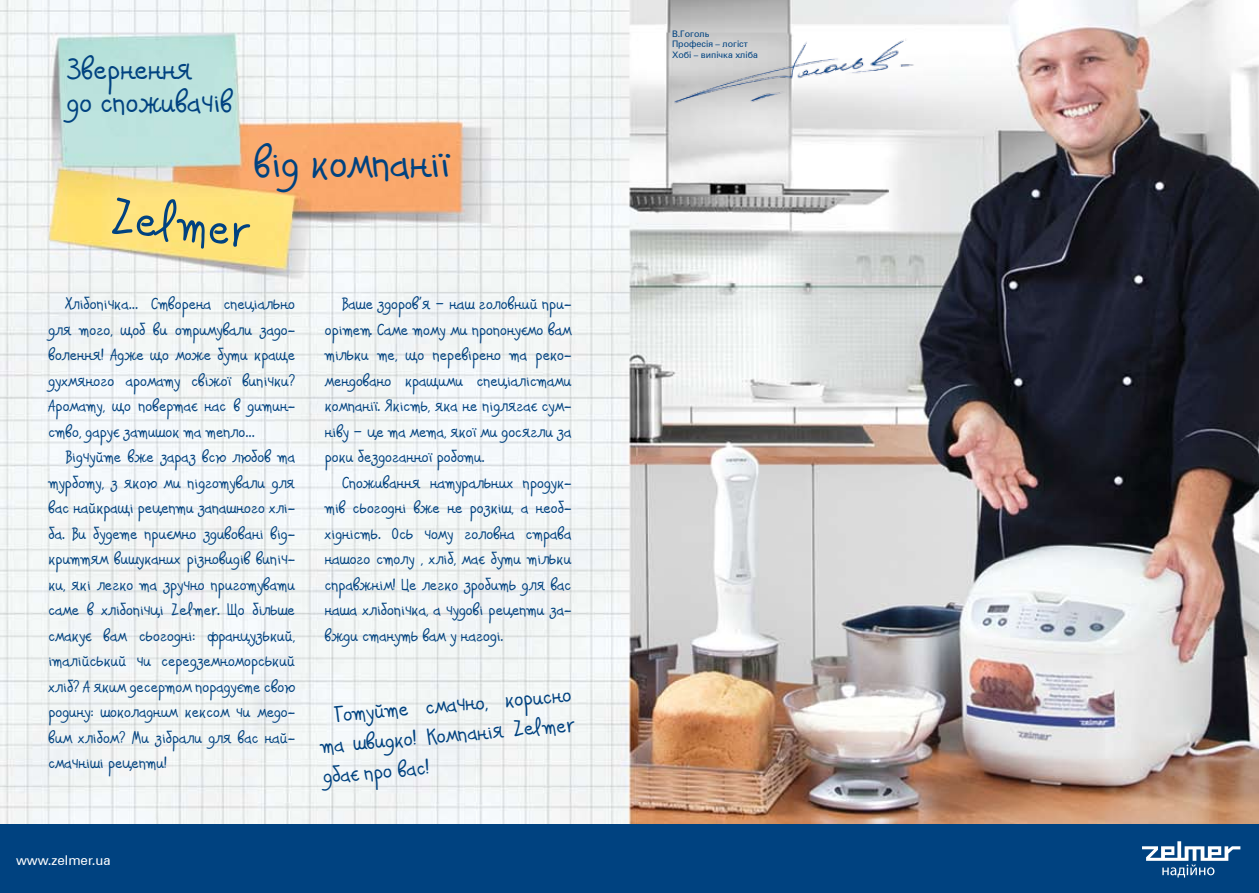
<style>
.page{position:relative;width:1259px;height:893px;background:#fff}
.page>*{position:absolute;margin:0;border:0;box-sizing:border-box;transform-origin:0 0}
.t1{font:54px "PF Kids Pro Grade Five";color:#004280}
.t2{font:47.25px "PF Kids Pro Grade Five";color:#004280}
.t3{font:33.3px/33.3px "PF Kids Pro Grade Five";color:#004280}
.t4{font:24px/30px "PF Kids Pro Grade Five";color:#004280;text-align:justify}
.t5{font:18px/25.5px "PF Kids Pro Grade Five";color:#004280;text-align:justify}
.t6{font:13.5px "Zurich BT";color:#fff}
.t7{font:9px/10.8px "Zurich BT";color:#004280}
</style>
<div class="page">
<img style="left:0;top:0;width:1259px;height:825px">
<div style="left:0;top:825px;width:1259px;height:68px;background:#004280"></div>
<svg style="left:1142px;top:841px;width:98px;height:36px"></svg>
<img style="left:672px;top:33px;width:244px;height:78px">
<h3 class="t3" style="left:67px;top:56px;width:167px">Звернення<br>до споживачів</h3>
<h2 class="t2" style="left:254px;top:137px;width:197px">від компанії</h2>
<h1 class="t1" style="left:115px;top:187px;width:139px;rotate:6deg">Zelmer</h1>
<p class="t5" style="left:48px;top:293px;width:248px;text-indent:17px">Хлібопічка… Створена спеціально для того, щоб ви отримували задо&shy;волення! Адже що може бути краще духмяного аромату свіжої випічки?<br>Аромату, що повертає нас в дитин&shy;ство, дарує затишок та тепло…</p>
<p class="t5" style="left:48px;top:446px;width:248px;text-indent:17px">Відчуйте вже зараз всю любов та турботу, з якою ми підготували для вас найкращі рецепти запашного хлі&shy;ба. Ви будете приємно здивовані від&shy;криттям вишуканих різновидів випіч&shy;ки, які легко та зручно приготувати саме в хлібопічці Zelmer. Що більше смакує вам сьогодні: французький, італійський чи середземноморський хліб? А яким десертом порадуєте свою родину: шоколадним кексом чи медо&shy;вим хлібом? Ми зібрали для вас най&shy;смачніші рецепти!</p>
<p class="t5" style="left:325px;top:293px;width:248px;text-indent:17px">Ваше здоров’я – наш головний при&shy;орітет. Саме тому ми пропонуємо вам тільки те, що перевірено та реко&shy;мендовано кращими спеціалістами компанії. Якість, яка не підлягає сум&shy;ніву – це та мета, якої ми досягли за роки бездоганної роботи.</p>
<p class="t5" style="left:325px;top:472px;width:248px;text-indent:17px">Споживання натуральних продук&shy;тів сьогодні вже не розкіш, а необ&shy;хідність. Ось чому головна страва нашого столу , хліб, має бути тільки справжнім! Це легко зробить для вас наша хлібопічка, а чудові рецепти за&shy;вжди стануть вам у нагоді.</p>
<h3 class="t4" style="left:317px;top:704px;width:256px;text-indent:17px;rotate:-5deg">Готуйте смачно, корисно та швидко! Компанія Zelmer дбає про вас!</h3>
<p class="t6" style="left:16px;top:850px;width:96px">www.zelmer.ua</p>
<p class="t7" style="left:672px;top:28px;width:87px">В.Гоголь<br>Професія – логіст<br>Хобі – випічка хліба</p>
</div>
